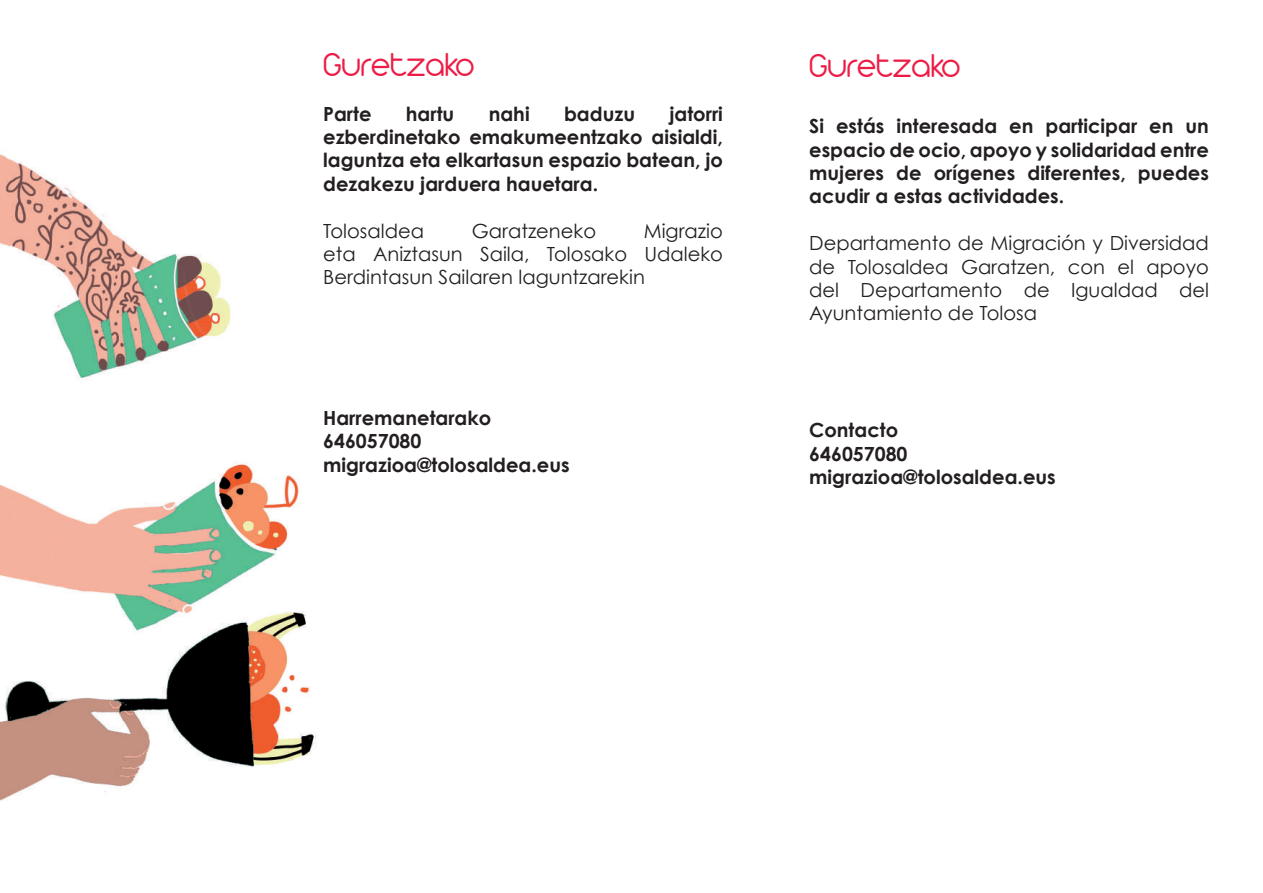
<style>
.page{position:relative;width:1263px;height:893px;background:#fff}
.page>*{position:absolute;margin:0;border:0;box-sizing:border-box;transform-origin:0 0}
.t1{font:300 36px "Arista 2.0";color:#ed1c46}
.t2{font:700 19.5px/23.4px "Century Gothic";color:#231f20;text-align:justify}
.t3{font:19.5px/23.4px "Century Gothic";color:#231f20;text-align:justify}
</style>
<div class="page">
<img style="left:0;top:154px;width:317px;height:647px">
<h1 class="t1" style="left:323px;top:39px;width:153px">Guretzako</h1>
<p class="t2" style="left:323px;top:101px;width:50px">Parte</p>
<p class="t2" style="left:406px;top:101px;width:50px">hartu</p>
<p class="t2" style="left:489px;top:101px;width:42px">nahi</p>
<p class="t2" style="left:564px;top:101px;width:72px">baduzu</p>
<p class="t2" style="left:323px;top:101px;width:401px;text-indent:346px">jatorri ezberdinetako emakumeentzako aisialdi, laguntza eta elkartasun espazio batean, jo dezakezu jarduera hauetara.</p>
<p class="t3" style="left:323px;top:219px;width:102px">Tolosaldea</p>
<p class="t3" style="left:472px;top:219px;width:126px">Garatzeneko</p>
<p class="t3" style="left:323px;top:219px;width:401px;text-indent:321px">Migrazio eta Aniztasun Saila, Tolosako Udaleko Berdintasun Sailaren laguntzarekin</p>
<p class="t2" style="left:323px;top:406px;width:248px;text-align:left">Harremanetarako<br>646057080 migrazioa@tolosaldea.eus</p>
<h1 class="t1" style="left:809px;top:40px;width:153px">Guretzako</h1>
<p class="t2" style="left:809px;top:114px;width:401px">Si estás interesada en participar en un espacio de ocio, apoyo y solidaridad entre mujeres de orígenes diferentes, puedes acudir a estas actividades.</p>
<p class="t3" style="left:809px;top:231px;width:401px">Departamento de Migración y Diversidad de Tolosaldea Garatzen, con el apoyo del Departamento de Igualdad del Ayuntamiento de Tolosa</p>
<p class="t2" style="left:809px;top:418px;width:248px;text-align:left">Contacto<br>646057080 migrazioa@tolosaldea.eus</p>
</div>
